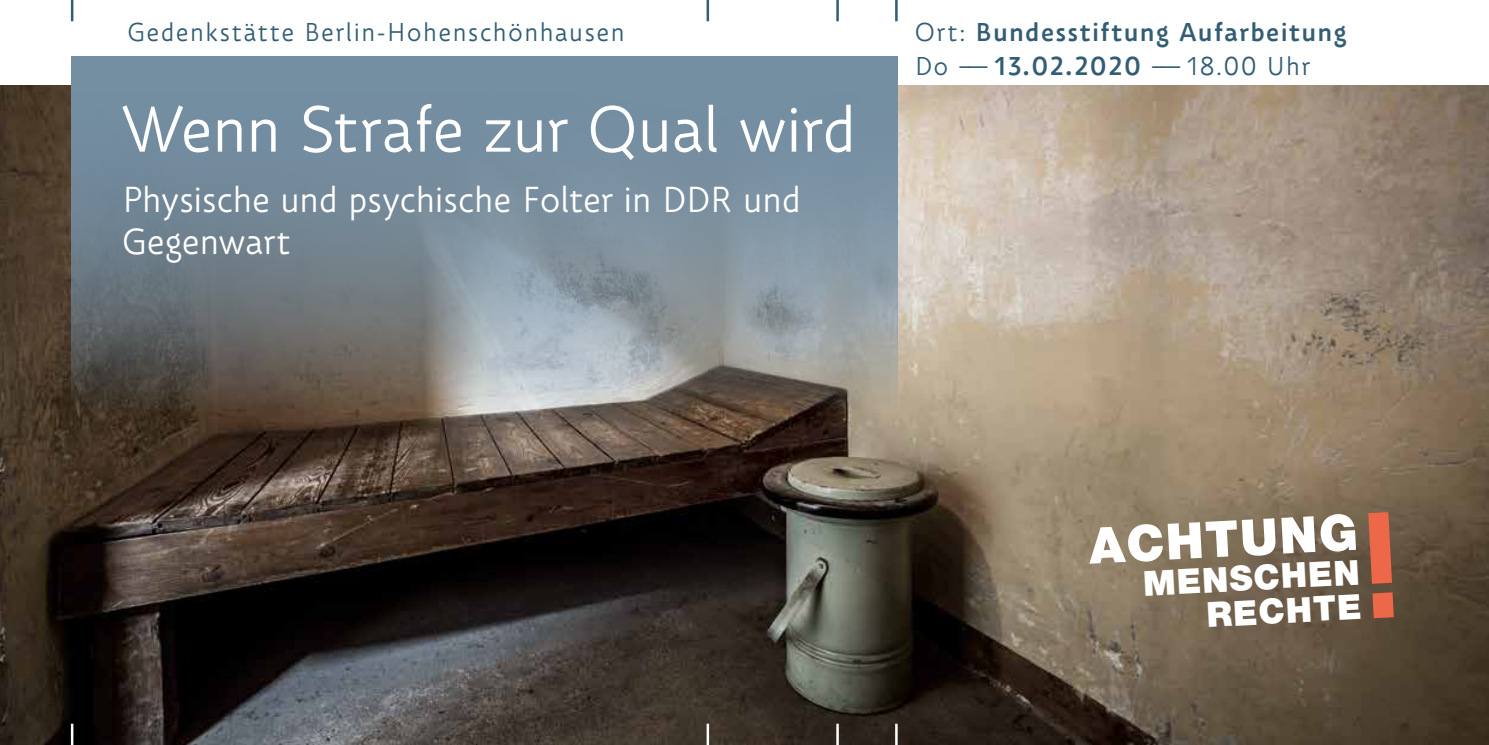
<style>
.page{position:relative;width:1489px;height:745px;background:#fff}
.page>*{position:absolute;margin:0;border:0;box-sizing:border-box;transform-origin:0 0}
.t1{font:300 62.5px "Zion Train Pro";letter-spacing:-.01em;color:#fff}
.t2{font:900 50px "Helvetica Neue";color:#fff}
.t3{font:300 35px/42.5px "Zion Train Pro";letter-spacing:-.005em;color:#fff}
.t4{font:900 34.5px/34.5px "Helvetica Neue";color:#fff;text-align:right}
.t5{font:300 25px "Zion Train Pro";letter-spacing:.055em;color:#325d74}
.t6{font:600 25px "Zion Train Pro";letter-spacing:.05em;color:#325d74}
.s1{font-weight:300}
.s2{font-weight:600}
</style>
<div class="page">
<img style="left:0;top:85px;width:1488px;height:659px">
<svg style="left:71px;top:57px;width:826px;height:353px;background:#7a8993"></svg>
<hr style="left:706px;top:0;width:3px;height:21px;background:#325d74">
<hr style="left:836px;top:0;width:2px;height:21px;background:#325d74">
<hr style="left:895px;top:0;width:2px;height:21px;background:#325d74">
<hr style="left:71px;top:0;width:2px;height:21px;background:#325d74">
<hr style="left:706px;top:723px;width:3px;height:21px;background:#fff">
<hr style="left:836px;top:723px;width:2px;height:21px;background:#fff">
<hr style="left:895px;top:723px;width:2px;height:21px;background:#fff">
<hr style="left:71px;top:723px;width:2px;height:21px;background:#fff">
<svg style="left:1372px;top:592px;width:21px;height:25px"></svg>
<svg style="left:1368px;top:512px;width:23px;height:71px;background:#da6548"></svg>
<p class="t5" style="left:127px;top:16px;width:498px">Gedenkstätte Berlin-Hohenschönhausen</p>
<h1 class="t1" style="left:122px;top:90px;width:736px">Wenn Strafe zur Qual wird</h1>
<h3 class="t3" style="left:122px;top:178px;width:680px">Physische und psychische Folter in DDR und<br>Gegenwart</h3>
<p class="t6" style="left:914px;top:15px;width:433px"><span class="s1">Ort:</span> Bundesstiftung Aufarbeitung</p>
<p class="t5" style="left:914px;top:50px;width:397px">Do ––– <span class="s2">13.02.2020</span> ––– 18.00 Uhr</p>
<h2 class="t2" style="left:1087px;top:515px;width:271px;rotate:-3deg">ACHTUNG</h2>
<h3 class="t4" style="left:1142px;top:565px;width:218px;rotate:-3deg">MENSCHEN<br>RECHTE</h3>
</div>
